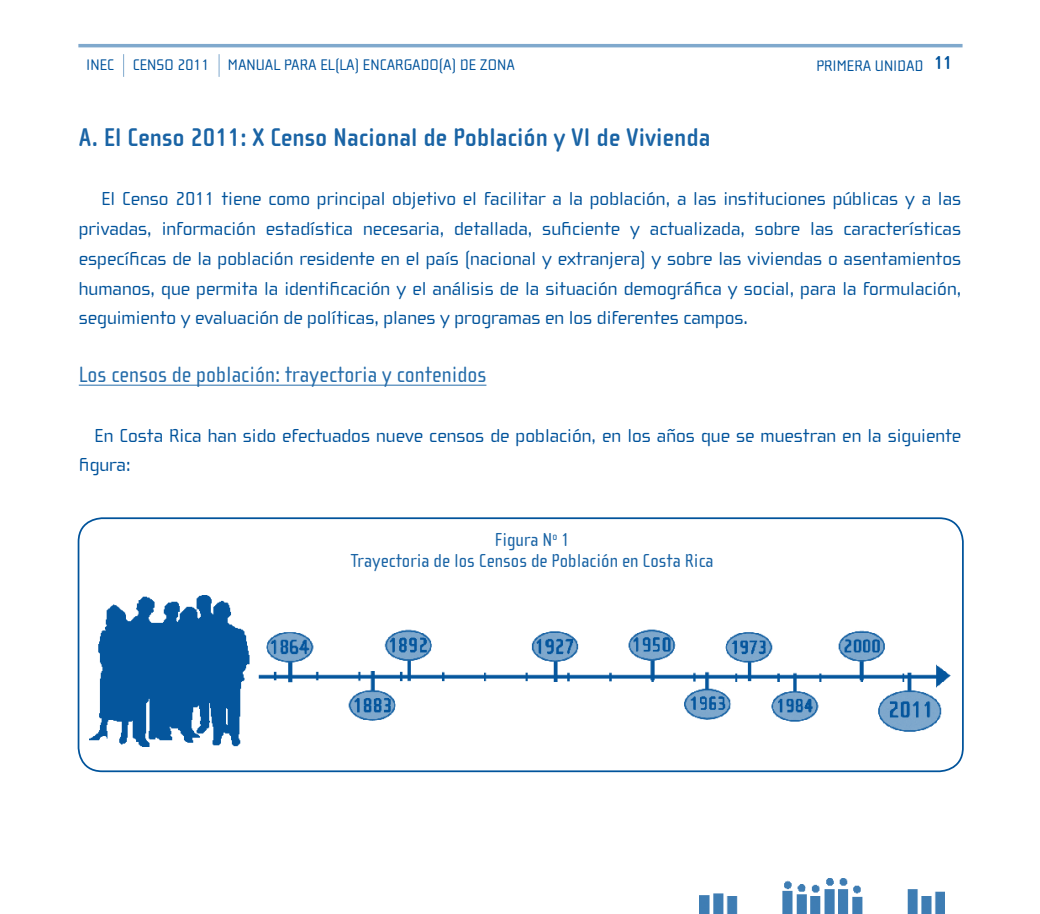
<style>
.page{position:relative;width:1040px;height:914px;background:#fff}
.page>*{position:absolute;margin:0;border:0;box-sizing:border-box;transform-origin:0 0}
.t1{font:700 26.25px "Cholla Sans";color:#1a64a5}
.t2{font:22.75px "Cholla Sans";color:#266daa}
.t3{font:19.25px/29.8px "Cholla Wide";color:#00539b;text-align:justify}
.t4{font:19.25px/21px "Cholla Sans";color:#1a64a5;text-align:center}
.t5{font:15.75px "Cholla Wide";color:#00539b}
.s1{font-family:"Cholla Sans";font-weight:700;font-size:19.25px}
</style>
<div class="page">
<hr style="left:78px;top:44px;width:884px;height:3px;background:#80a9cd">
<img style="left:699px;top:878px;width:245px;height:36px">
<svg style="left:123px;top:54px;width:1px;height:23px"></svg>
<svg style="left:219px;top:54px;width:1px;height:23px"></svg>
<hr style="left:79px;top:385px;width:407px;height:1px;background:#266daa">
<img style="left:89px;top:595px;width:862px;height:151px">
<div style="left:78px;top:517px;width:885px;height:255px;border:2px solid #00539b;border-radius:24px"></div>
<p class="t5" style="left:86px;top:56px;width:430px">INEC CENSO 2011 MANUAL PARA EL(LA) ENCARGADO(A) DE ZONA</p>
<p class="t5" style="left:816px;top:57px;width:137px">PRIMERA UNIDAD <span class="s1">11</span></p>
<h1 class="t1" style="left:79px;top:123px;width:633px">A. El Censo 2011: X Censo Nacional de Población y VI de Vivienda</h1>
<p class="t3" style="left:79px;top:184px;width:884px;text-indent:23px">El Censo 2011 tiene como principal objetivo el facilitar a la población, a las instituciones públicas y a las privadas, información estadística necesaria, detallada, suficiente y actualizada, sobre las características específicas de la población residente en el país (nacional y extranjera) y sobre las viviendas o asentamientos humanos, que permita la identificación y el análisis de la situación demográfica y social, para la formulación, seguimiento y evaluación de políticas, planes y programas en los diferentes campos.</p>
<p class="t2" style="left:79px;top:362px;width:409px">Los censos de población: trayectoria y contenidos</p>
<p class="t3" style="left:79px;top:420px;width:884px;text-indent:16px">En Costa Rica han sido efectuados nueve censos de población, en los años que se muestran en la siguiente figura:</p>
<p class="t4" style="left:351px;top:529px;width:364px">Figura N<sup>o</sup> 1<br>Trayectoria de los Censos de Población en Costa Rica</p>
</div>
